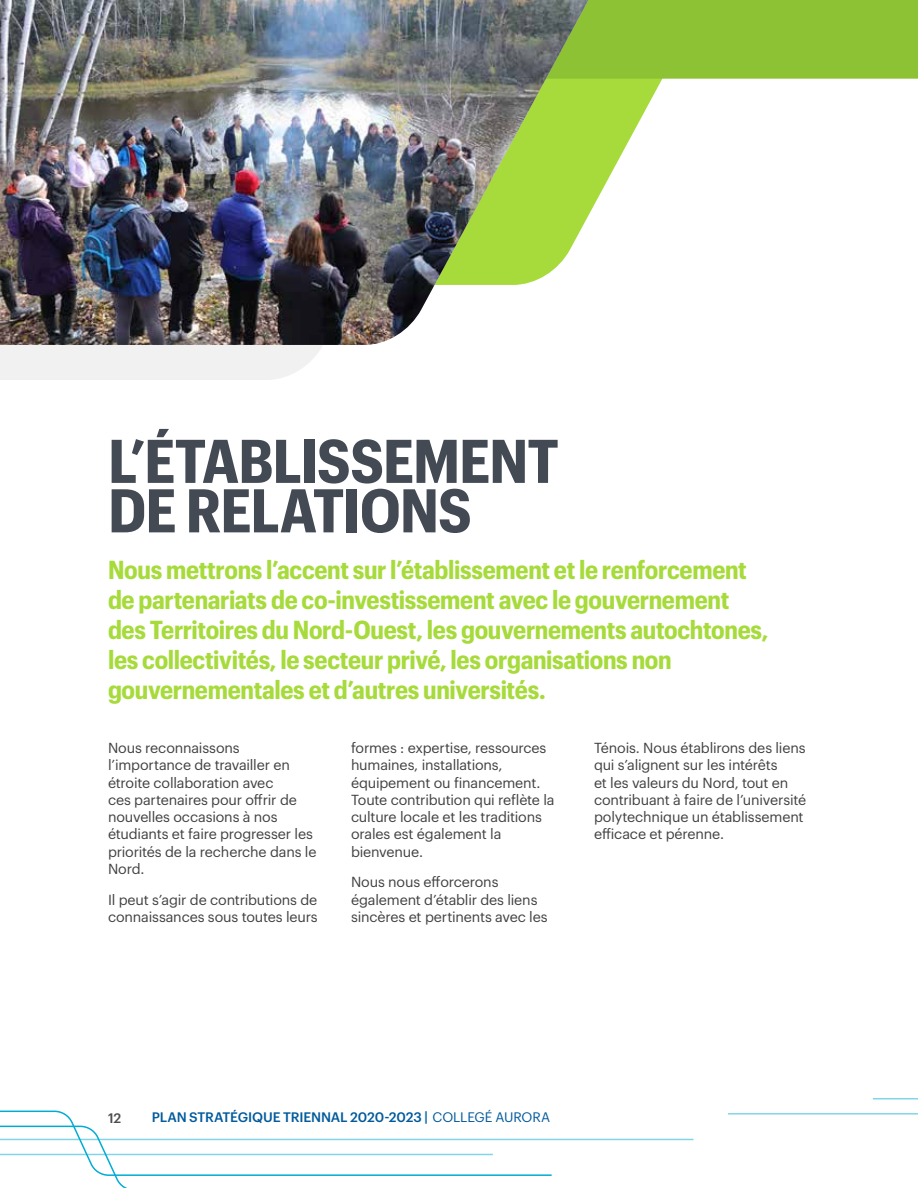
<style>
.page{position:relative;width:918px;height:1188px;background:#fff}
.page>*{position:absolute;margin:0;border:0;box-sizing:border-box;transform-origin:0 0}
.t1{font:700 60.3px/49.5px "Graphik Compact";letter-spacing:-.015em;color:#434a54}
.t2{font:700 25.5px/30px "Graphik Compact";letter-spacing:-.015em;color:#a6db3b}
.t3{font:14.25px/17.2px "Graphik";letter-spacing:-.01em;color:#414042}
.t4{font:500 13.5px "Graphik";letter-spacing:-.015em;color:#005a9c}
.t5{font:500 13.5px "Graphik";color:#4d4d4f}
.s1{font-family:"Gotham";font-weight:700;color:#2673ab}
.s2{font-weight:400}
</style>
<div class="page">
<svg style="left:728px;top:1098px;width:190px;height:17px"></svg>
<svg style="left:0;top:1110px;width:553px;height:78px"></svg>
<hr style="left:0;top:1139px;width:694px;height:1px;background:#00acd4">
<hr style="left:0;top:1154px;width:493px;height:1px;background:#00acd4">
<svg style="left:596px;top:131px;width:38px;height:71px"></svg>
<svg style="left:596px;top:0;width:322px;height:131px;fill:#8cc233"></svg>
<div style="left:0;top:345px;width:323px;height:35px;background:#f1f1f2"></div>
<img style="left:0;top:0;width:588px;height:345px">
<h1 class="t1" style="left:108px;top:431px;width:452px">L’ÉTABLISSEMENT<br>DE RELATIONS</h1>
<p class="t2" style="left:108px;top:552px;width:662px">Nous mettrons l’accent sur l’établissement et le renforcement de partenariats de co-investissement avec le gouvernement des Territoires du Nord-Ouest, les gouvernements autochtones, les collectivités, le secteur privé, les organisations non gouvernementales et d’autres universités.</p>
<p class="t3" style="left:108px;top:738px;width:210px">Nous reconnaissons l’importance de travailler en étroite collaboration avec<br>ces partenaires pour offrir de nouvelles occasions à nos étudiants et faire progresser les priorités de la recherche dans le<br>Nord.</p>
<p class="t3" style="left:108px;top:890px;width:211px">Il peut s’agir de contributions de connaissances sous toutes leurs</p>
<p class="t3" style="left:351px;top:738px;width:205px">formes : expertise, ressources humaines, installations, équipement ou financement.<br>Toute contribution qui reflète la culture locale et les traditions orales est également la bienvenue.</p>
<p class="t3" style="left:351px;top:872px;width:198px">Nous nous efforcerons également d’établir des liens sincères et pertinents avec les</p>
<p class="t3" style="left:594px;top:738px;width:214px">Ténois. Nous établirons des liens qui s’alignent sur les intérêts<br>et les valeurs du Nord, tout en contribuant à faire de l’université polytechnique un établissement efficace et pérenne.</p>
<p class="t5" style="left:108px;top:1108px;width:15px">12</p>
<p class="t4" style="left:152px;top:1107px;width:400px">PLAN STRATÉGIQUE TRIENNAL 2020-2023 <span class="s1">|</span> <span class="s2">COLLEGÉ AURORA</span></p>
</div>
